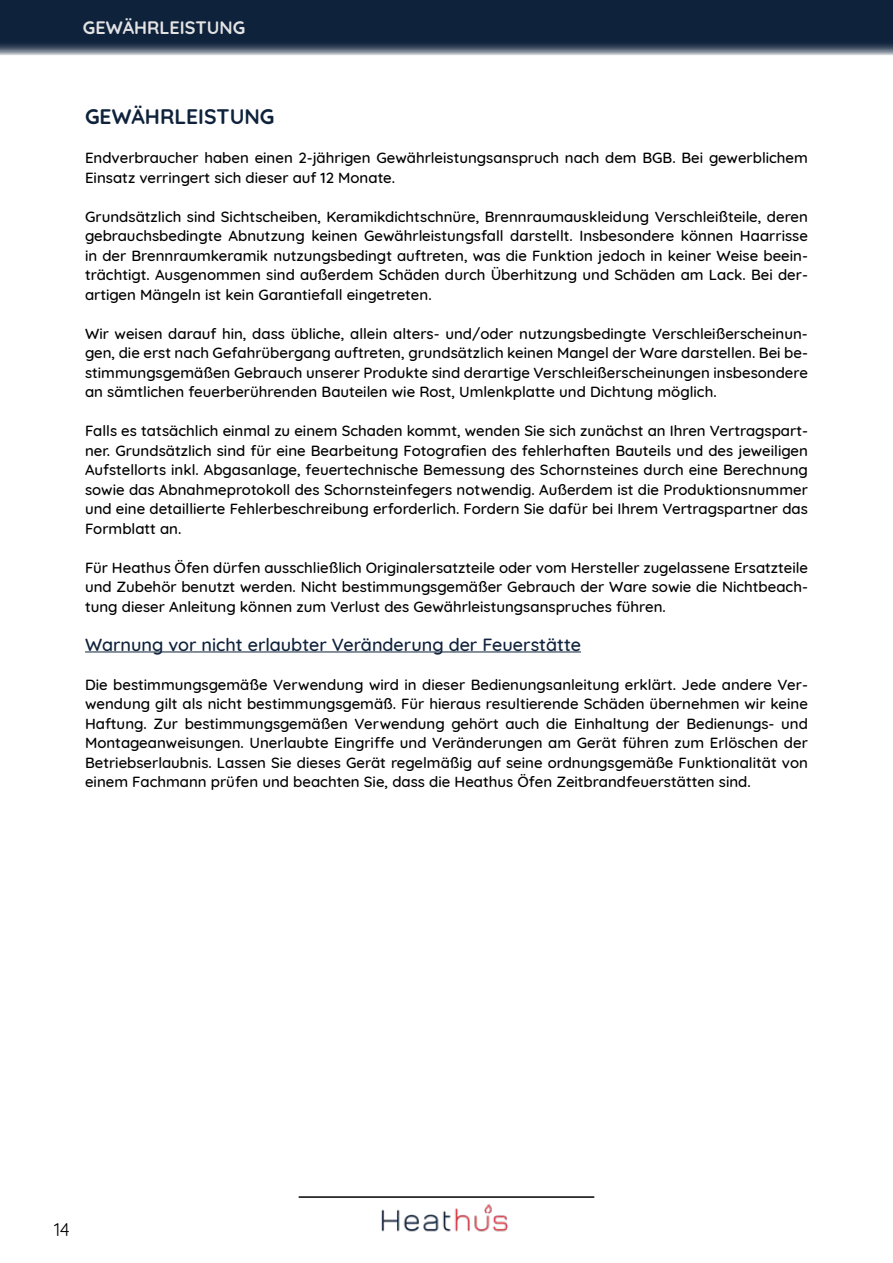
<style>
.page{position:relative;width:893px;height:1263px;background:#fff}
.page>*{position:absolute;margin:0;border:0;box-sizing:border-box;transform-origin:0 0}
.t1{font:700 21px "Quicksand";color:#0f223b}
.t2{font:500 18px "Quicksand";color:#0f223b}
.t3{font:700 18px "Quicksand";color:#e3e3e4}
.t4{font:18px "Quicksand";color:#000}
.t5{font:500 15px/19.5px "Quicksand";color:#000;text-align:justify}
</style>
<div class="page">
<svg style="left:0;top:0;width:893px;height:55px;background:#203249"></svg>
<img style="left:381px;top:1204px;width:127px;height:28px">
<hr style="left:299px;top:1196px;width:295px;height:2px;background:#000">
<hr style="left:85px;top:651px;width:496px;height:1px;background:#0f223b">
<p class="t3" style="left:83px;top:13px;width:64px">GEWÄHRLEISTUNG</p>
<h1 class="t1" style="left:85px;top:99px;width:191px">GEWÄHRLEISTUNG</h1>
<p class="t5" style="left:85px;top:147px;width:724px">Endverbraucher haben einen 2-jährigen Gewährleistungsanspruch nach dem BGB. Bei gewerblichem<br>Einsatz verringert sich dieser auf 12 Monate.</p>
<p class="t5" style="left:85px;top:205px;width:724px">Grundsätzlich sind Sichtscheiben, Keramikdichtschnüre, Brennraumauskleidung Verschleißteile, deren gebrauchsbedingte Abnutzung keinen Gewährleistungsfall darstellt. Insbesondere können Haarrisse in der Brennraumkeramik nutzungsbedingt auftreten, was die Funktion jedoch in keiner Weise beein&shy;trächtigt. Ausgenommen sind außerdem Schäden durch Überhitzung und Schäden am Lack. Bei der&shy;artigen Mängeln ist kein Garantiefall eingetreten.</p>
<p class="t5" style="left:85px;top:322px;width:724px">Wir weisen darauf hin, dass übliche, allein alters- und/oder nutzungsbedingte Verschleißerscheinun&shy;gen, die erst nach Gefahrübergang auftreten, grundsätzlich keinen Mangel der Ware darstellen. Bei be&shy;stimmungsgemäßen Gebrauch unserer Produkte sind derartige Verschleißerscheinungen insbesondere an sämtlichen feuerberührenden Bauteilen wie Rost, Umlenkplatte und Dichtung möglich.</p>
<p class="t5" style="left:85px;top:420px;width:724px">Falls es tatsächlich einmal zu einem Schaden kommt, wenden Sie sich zunächst an Ihren Vertragspart&shy;ner. Grundsätzlich sind für eine Bearbeitung Fotografien des fehlerhaften Bauteils und des jeweiligen Aufstellorts inkl. Abgasanlage, feuertechnische Bemessung des Schornsteines durch eine Berechnung sowie das Abnahmeprotokoll des Schornsteinfegers notwendig. Außerdem ist die Produktionsnummer und eine detaillierte Fehlerbeschreibung erforderlich. Fordern Sie dafür bei Ihrem Vertragspartner das Formblatt an.</p>
<p class="t5" style="left:85px;top:556px;width:724px">Für Heathus Öfen dürfen ausschließlich Originalersatzteile oder vom Hersteller zugelassene Ersatzteile und Zubehör benutzt werden. Nicht bestimmungsgemäßer Gebrauch der Ware sowie die Nichtbeach&shy;tung dieser Anleitung können zum Verlust des Gewährleistungsanspruches führen.</p>
<p class="t2" style="left:85px;top:630px;width:497px">Warnung vor nicht erlaubter Veränderung der Feuerstätte</p>
<p class="t5" style="left:85px;top:673px;width:724px">Die bestimmungsgemäße Verwendung wird in dieser Bedienungsanleitung erklärt. Jede andere Ver&shy;wendung gilt als nicht bestimmungsgemäß. Für hieraus resultierende Schäden übernehmen wir keine Haftung. Zur bestimmungsgemäßen Verwendung gehört auch die Einhaltung der Bedienungs- und Montageanweisungen. Unerlaubte Eingriffe und Veränderungen am Gerät führen zum Erlöschen der Betriebserlaubnis. Lassen Sie dieses Gerät regelmäßig auf seine ordnungsgemäße Funktionalität von einem Fachmann prüfen und beachten Sie, dass die Heathus Öfen Zeitbrandfeuerstätten sind.</p>
<p class="t4" style="left:54px;top:1215px;width:18px">14</p>
</div>
